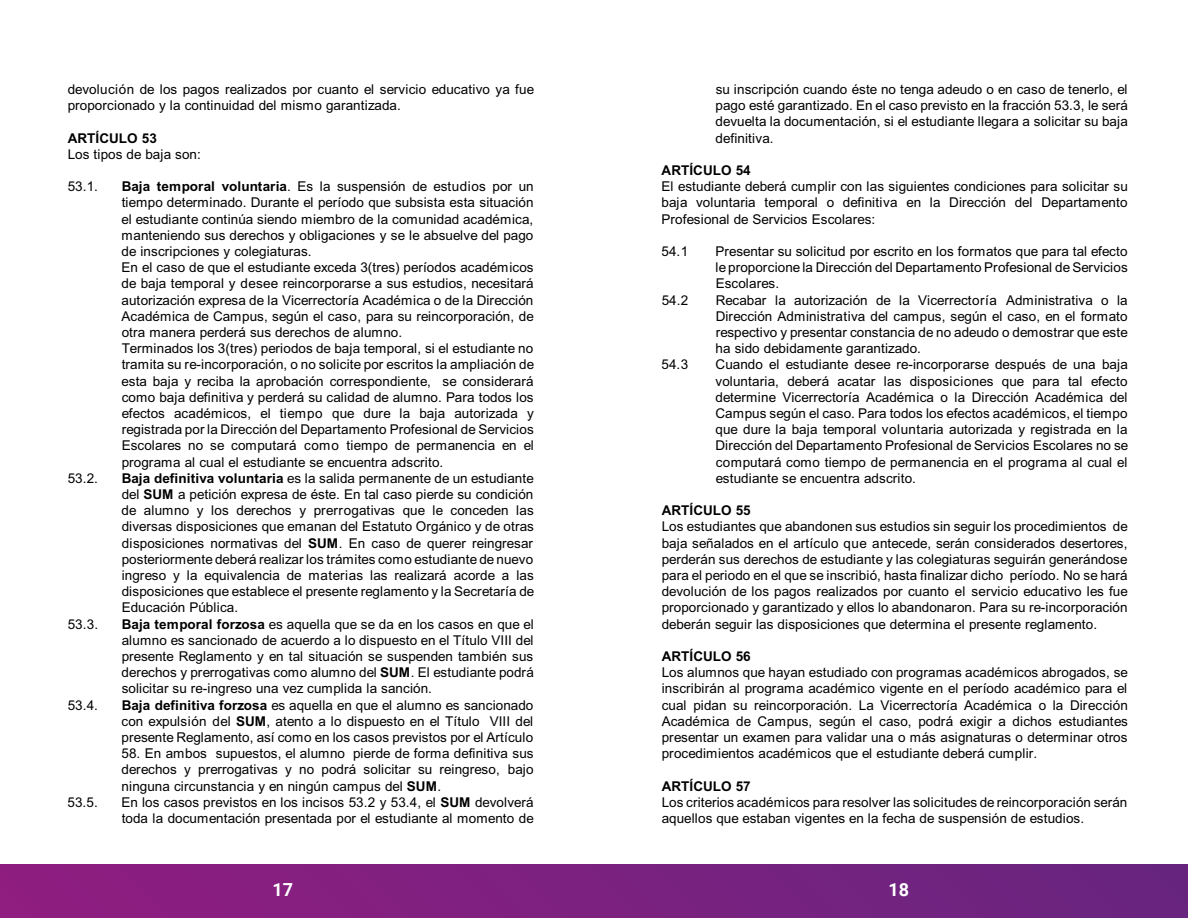
<style>
.page{position:relative;width:1188px;height:918px;background:#fff}
.page>*{position:absolute;margin:0;border:0;box-sizing:border-box;transform-origin:0 0}
.t1{font:700 18px "Roboto";color:#fff}
.t2{font:13.5px/16.2px "Arial";color:#000;text-align:justify}
.t3{font:700 13.5px "Arial";color:#000}
.s1{font-weight:700}
</style>
<div class="page">
<div style="left:0;top:864px;width:1188px;height:54px;background:linear-gradient(to right,#901d80,#67257f)"></div>
<p class="t2" style="left:68px;top:82px;width:468px">devolución de los pagos realizados por cuanto el servicio educativo ya fue proporcionado y la continuidad del mismo garantizada.</p>
<p class="t3" style="left:68px;top:129px;width:91px">ARTÍCULO 53</p>
<p class="t2" style="left:68px;top:147px;width:135px">Los tipos de baja son:</p>
<p class="t2" style="left:68px;top:180px;width:32px">53.1.</p>
<p class="t2" style="left:122px;top:180px;width:414px;text-align:left"><span class="s1">Baja temporal voluntaria</span>. Es la suspensión de estudios por un tiempo determinado. Durante el período que subsista esta situación el estudiante continúa siendo miembro de la comunidad académica, manteniendo sus derechos y obligaciones y se le absuelve del pago de inscripciones y colegiaturas.<br>En el caso de que el estudiante exceda 3(tres) períodos académicos de baja temporal y desee reincorporarse a sus estudios, necesitará autorización expresa de la Vicerrectoría Académica o de la Dirección Académica de Campus, según el caso, para su reincorporación, de otra manera perderá sus derechos de alumno.<br>Terminados los 3(tres) periodos de baja temporal, si el estudiante no tramita su re-incorporación, o no solicite por escritos la ampliación de esta baja y reciba la aprobación correspondiente, se considerará como baja definitiva y perderá su calidad de alumno. Para todos los efectos académicos, el tiempo que dure la baja autorizada y registrada por la Dirección del Departamento Profesional de Servicios Escolares no se computará como tiempo de permanencia en el programa al cual el estudiante se encuentra adscrito.</p>
<p class="t2" style="left:68px;top:471px;width:32px">53.2.</p>
<p class="t2" style="left:122px;top:471px;width:414px"><span class="s1">Baja definitiva voluntaria</span> es la salida permanente de un estudiante del <span class="s1">SUM</span> a petición expresa de éste. En tal caso pierde su condición de alumno y los derechos y prerrogativas que le conceden las diversas disposiciones que emanan del Estatuto Orgánico y de otras disposiciones normativas del <span class="s1">SUM</span>. En caso de querer reingresar posteriormente deberá realizar los trámites como estudiante de nuevo ingreso y la equivalencia de materias las realizará acorde a las disposiciones que establece el presente reglamento y la Secretaría de Educación Pública.</p>
<p class="t2" style="left:68px;top:617px;width:32px">53.3.</p>
<p class="t2" style="left:122px;top:617px;width:414px"><span class="s1">Baja temporal forzosa</span> es aquella que se da en los casos en que el alumno es sancionado de acuerdo a lo dispuesto en el Título VIII del presente Reglamento y en tal situación se suspenden también sus derechos y prerrogativas como alumno del <span class="s1">SUM</span>. El estudiante podrá solicitar su re-ingreso una vez cumplida la sanción.</p>
<p class="t2" style="left:68px;top:698px;width:32px">53.4.</p>
<p class="t2" style="left:122px;top:698px;width:413px"><span class="s1">Baja definitiva forzosa</span> es aquella en que el alumno es sancionado con expulsión del <span class="s1">SUM</span>, atento a lo dispuesto en el Título VIII del presente Reglamento, así como en los casos previstos por el Artículo</p>
<p class="t2" style="left:122px;top:747px;width:414px">58. En ambos supuestos, el alumno pierde de forma definitiva sus derechos y prerrogativas y no podrá solicitar su reingreso, bajo ninguna circunstancia y en ningún campus del <span class="s1">SUM</span>.</p>
<p class="t2" style="left:68px;top:795px;width:32px">53.5.</p>
<p class="t2" style="left:122px;top:795px;width:414px">En los casos previstos en los incisos 53.2 y 53.4, el <span class="s1">SUM</span> devolverá toda la documentación presentada por el estudiante al momento de</p>
<p class="t2" style="left:716px;top:82px;width:414px">su inscripción cuando éste no tenga adeudo o en caso de tenerlo, el pago esté garantizado. En el caso previsto en la fracción 53.3, le será devuelta la documentación, si el estudiante llegara a solicitar su baja definitiva.</p>
<p class="t3" style="left:662px;top:161px;width:91px">ARTÍCULO 54</p>
<p class="t2" style="left:662px;top:180px;width:468px">El estudiante deberá cumplir con las siguientes condiciones para solicitar su baja voluntaria temporal o definitiva en la Dirección del Departamento Profesional de Servicios Escolares:</p>
<p class="t2" style="left:662px;top:244px;width:28px">54.1</p>
<p class="t2" style="left:716px;top:244px;width:414px">Presentar su solicitud por escrito en los formatos que para tal efecto leproporcione la Dirección del Departamento Profesional de Servicios Escolares.</p>
<p class="t2" style="left:662px;top:293px;width:28px">54.2</p>
<p class="t2" style="left:716px;top:293px;width:414px">Recabar la autorización de la Vicerrectoría Administrativa o la Dirección Administrativa del campus, según el caso, en el formato respectivo y presentar constancia de no adeudo o demostrar que este ha sido debidamente garantizado.</p>
<p class="t2" style="left:662px;top:358px;width:28px">54.3</p>
<p class="t2" style="left:715px;top:358px;width:414px">Cuando el estudiante desee re-incorporarse después de una baja voluntaria, deberá acatar las disposiciones que para tal efecto determine Vicerrectoría Académica o la Dirección Académica del Campus según el caso. Para todos los efectos académicos, el tiempo que dure la baja temporal voluntaria autorizada y registrada en la Dirección del Departamento Profesional de Servicios Escolares no se computará como tiempo de permanencia en el programa al cual el estudiante se encuentra adscrito.</p>
<p class="t3" style="left:662px;top:502px;width:91px">ARTÍCULO 55</p>
<p class="t2" style="left:662px;top:520px;width:468px">Los estudiantes que abandonen sus estudios sin seguir los procedimientos de baja señalados en el artículo que antecede, serán considerados desertores, perderán sus derechos de estudiante y las colegiaturas seguirán generándose para el periodo en el que se inscribió, hasta finalizar dicho período. No se hará devolución de los pagos realizados por cuanto el servicio educativo les fue proporcionado y garantizado y ellos lo abandonaron. Para su re-incorporación deberán seguir las disposiciones que determina el presente reglamento.</p>
<p class="t3" style="left:662px;top:647px;width:91px">ARTÍCULO 56</p>
<p class="t2" style="left:662px;top:666px;width:468px">Los alumnos que hayan estudiado con programas académicos abrogados, se inscribirán al programa académico vigente en el período académico para el cual pidan su reincorporación. La Vicerrectoría Académica o la Dirección Académica de Campus, según el caso, podrá exigir a dichos estudiantes presentar un examen para validar una o más asignaturas o determinar otros procedimientos académicos que el estudiante deberá cumplir.</p>
<p class="t3" style="left:662px;top:777px;width:91px">ARTÍCULO 57</p>
<p class="t2" style="left:662px;top:795px;width:467px">Los criterios académicos para resolver las solicitudes de reincorporación serán aquellos que estaban vigentes en la fecha de suspensión de estudios.</p>
<h1 class="t1" style="left:273px;top:877px;width:22px">17</h1>
<h1 class="t1" style="left:888px;top:877px;width:22px">18</h1>
</div>
